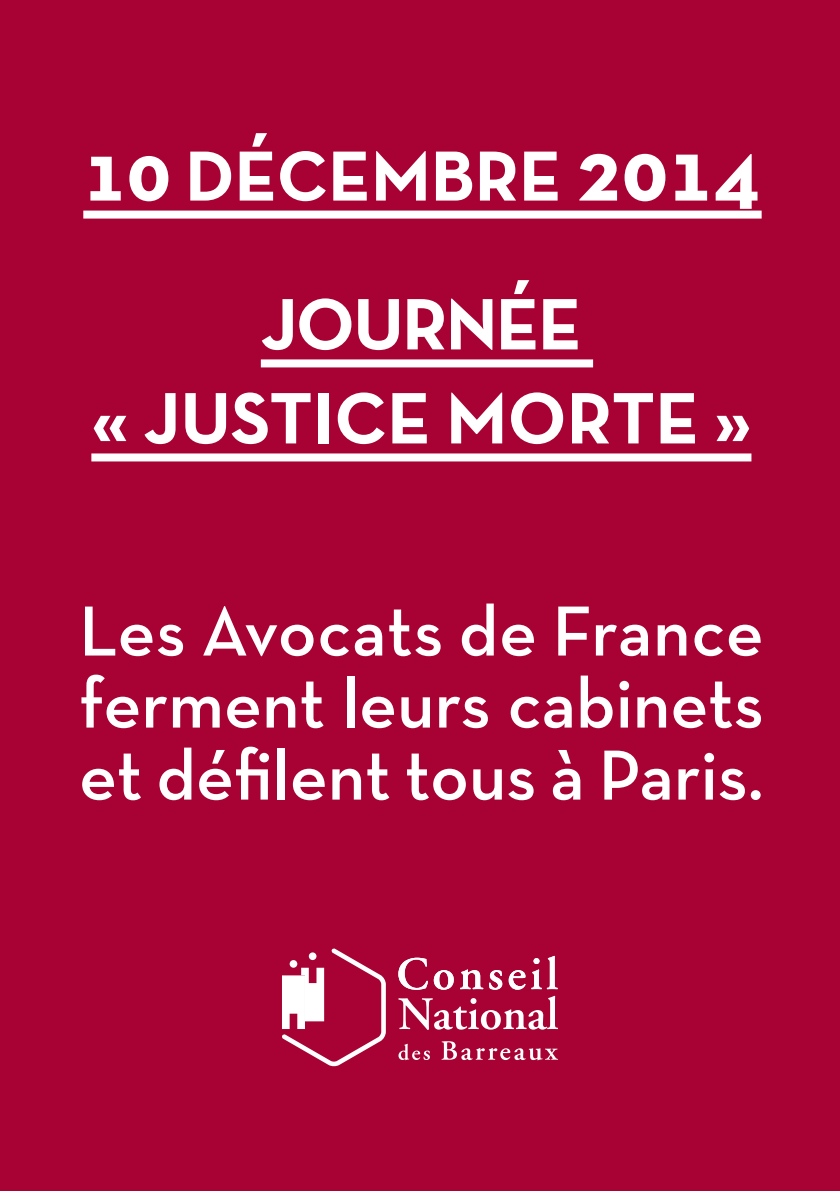
<style>
.page{position:relative;width:840px;height:1191px;background:#fff}
.page>*{position:absolute;margin:0;border:0;box-sizing:border-box;transform-origin:0 0}
.t1{font:700 74px/94px "Neutra Text TF";letter-spacing:-.01em;color:#fff;text-align:center}
.t2{font:600 72px/72px "Neutra Text";color:#fff;text-align:justify}
.t3{font:700 72px "Neutra Text TF";color:#fff}
.s1{font-size:84px}
.s2{font-size:88px}
</style>
<div class="page">
<div style="left:0;top:0;width:839px;height:1191px;background:#a80235"></div>
<div style="left:83px;top:210px;width:678px;height:8px;background:#fff"></div>
<div style="left:261px;top:359px;width:331px;height:8px;background:#fff"></div>
<div style="left:91px;top:453px;width:660px;height:8px;background:#fff"></div>
<svg style="left:398px;top:957px;width:29px;height:32px"></svg>
<svg style="left:433px;top:970px;width:20px;height:19px"></svg>
<svg style="left:460px;top:969px;width:42px;height:20px"></svg>
<svg style="left:508px;top:970px;width:17px;height:19px"></svg>
<svg style="left:531px;top:955px;width:26px;height:34px"></svg>
<svg style="left:398px;top:995px;width:159px;height:35px"></svg>
<svg style="left:398px;top:1043px;width:31px;height:17px"></svg>
<svg style="left:441px;top:1041px;width:116px;height:19px"></svg>
<svg style="left:282px;top:948px;width:103px;height:118px"></svg>
<p class="t3" style="left:83px;top:131px;width:677px"><span class="s1">10</span> DÉCEMBRE <span class="s2">2014</span></p>
<p class="t1" style="left:91px;top:276px;width:661px">JOURNÉE<br>« JUSTICE MORTE »</p>
<p class="t2" style="left:79px;top:593px;width:685px">Les Avocats de France ferment leurs cabinets et défilent tous à Paris.</p>
</div>
